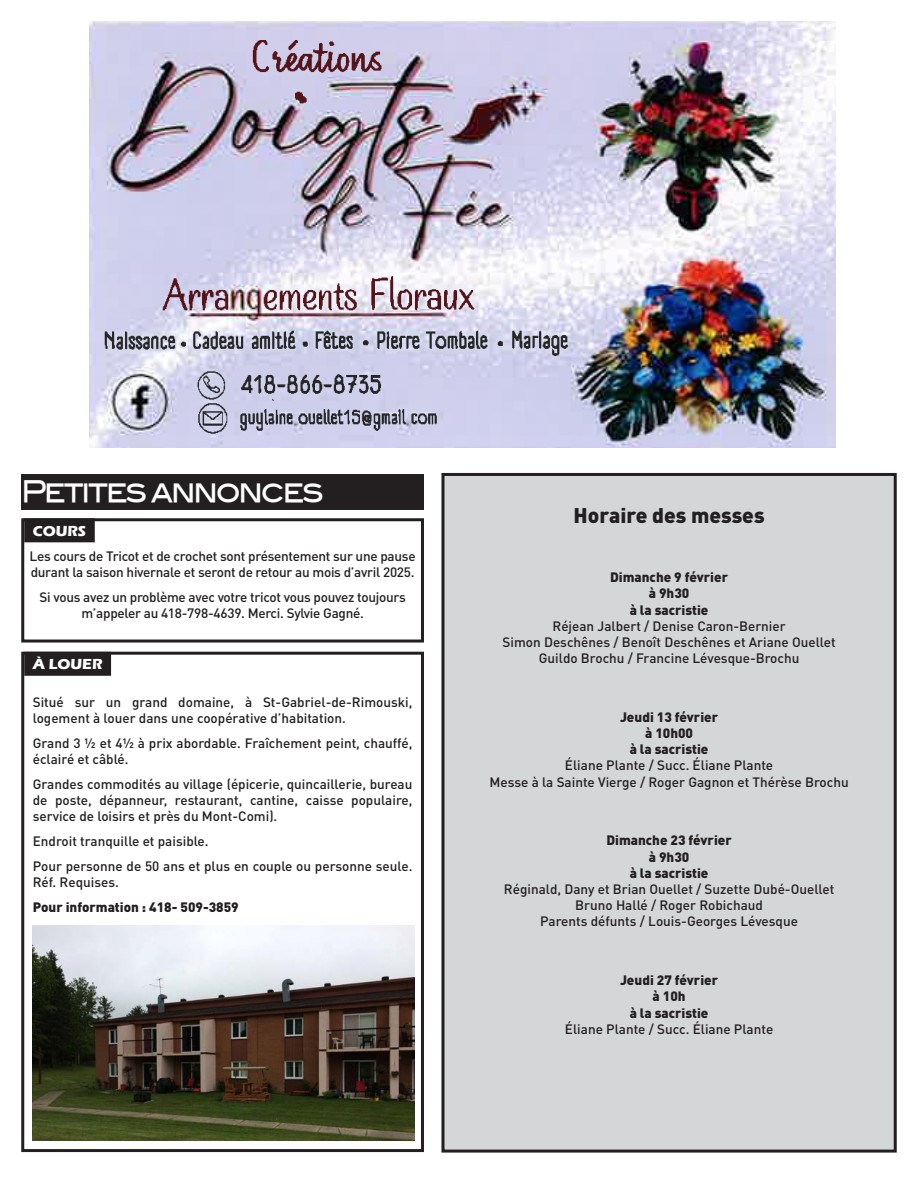
<style>
.page{position:relative;width:918px;height:1188px;background:#fff}
.page>*{position:absolute;margin:0;border:0;box-sizing:border-box;transform-origin:0 0}
.t1{font:29.7px "Blair Md ITCTT Medium";letter-spacing:-.08em;color:#fff;scale:.89 1}
.t2{font:900 21px "DIN Pro";color:#231f20}
.t3{font:700 15px "Eras ITC";color:#fff}
.t4{font:500 13.5px/16.2px "DIN Pro";color:#231f20}
.t5{font:500 13.5px/16.2px "DIN Pro";letter-spacing:-.02em;color:#231f20}
.t6{font:900 13.5px/16.2px "DIN Pro";color:#231f20;text-align:center}
</style>
<div class="page">
<div style="left:21px;top:474px;width:403px;height:35px;background:#231f20"></div>
<div style="left:24px;top:652px;width:87px;height:24px;background:#231f20"></div>
<div style="left:21px;top:652px;width:403px;height:500px;border:3px solid #231f20"></div>
<img style="left:33px;top:926px;width:381px;height:215px">
<div style="left:24px;top:518px;width:71px;height:24px;background:#231f20"></div>
<div style="left:21px;top:518px;width:403px;height:125px;border:3px solid #231f20"></div>
<img style="left:89px;top:21px;width:746px;height:426px">
<img style="left:163px;top:41px;width:313px;height:272px">
<img style="left:105px;top:331px;width:730px;height:116px">
<div style="left:443px;top:474px;width:452px;height:677px;background:#d5d6d8"></div>
<div style="left:441px;top:473px;width:456px;height:680px;border:3px solid #231f20"></div>
<h1 class="t1" style="left:21px;top:467px;width:341px">Petites annonces</h1>
<p class="t3" style="left:33px;top:522px;width:55px">COURS</p>
<p class="t5" style="left:30px;top:547px;width:388px">Les cours de Tricot et de crochet sont présentement sur une pause durant la saison hivernale et seront de retour au mois d’avril 2025.</p>
<p class="t5" style="left:39px;top:588px;width:368px;text-align:center">Si vous avez un problème avec votre tricot vous pouvez toujours m’appeler au 418-798-4639. Merci. Sylvie Gagné.</p>
<p class="t3" style="left:33px;top:656px;width:71px">À LOUER</p>
<p class="t4" style="left:33px;top:694px;width:381px">Situé sur un grand domaine, à St-Gabriel-de-Rimouski, logement à louer dans une coopérative d’habitation.</p>
<p class="t4" style="left:33px;top:735px;width:381px">Grand 3 ½ et 4½ à prix abordable. Fraîchement peint, chauffé, éclairé et câblé.</p>
<p class="t4" style="left:33px;top:775px;width:381px;text-align:justify">Grandes commodités au village (épicerie, quincaillerie, bureau de poste, dépanneur, restaurant, cantine, caisse populaire, service de loisirs et près du Mont-Comi).</p>
<p class="t4" style="left:33px;top:828px;width:381px;line-height:24.8px">Endroit tranquille et paisible.<br>Pour personne de 50 ans et plus en couple ou personne seule.</p>
<p class="t4" style="left:33px;top:873px;width:88px">Réf. Requises.</p>
<p class="t6" style="left:33px;top:898px;width:208px">Pour information : 418- 509-3859</p>
<h2 class="t2" style="left:574px;top:502px;width:193px">Horaire des messes</h2>
<p class="t6" style="left:610px;top:569px;width:120px">Dimanche 9 février à 9h30<br>à la sacristie</p>
<p class="t4" style="left:502px;top:617px;width:335px;text-align:center">Réjean Jalbert / Denise Caron-Bernier<br>Simon Deschênes / Benoît Deschênes et Ariane Ouellet<br>Guildo Brochu / Francine Lévesque-Brochu</p>
<p class="t6" style="left:620px;top:708px;width:100px">Jeudi 13 février à 10h00<br>à la sacristie</p>
<p class="t4" style="left:490px;top:757px;width:361px;text-align:center">Éliane Plante / Succ. Éliane Plante<br>Messe à la Sainte Vierge / Roger Gagnon et Thérèse Brochu</p>
<p class="t6" style="left:606px;top:832px;width:127px">Dimanche 23 février à 9h30<br>à la sacristie</p>
<p class="t4" style="left:504px;top:880px;width:332px;text-align:center">Réginald, Dany et Brian Ouellet / Suzette Dubé-Ouellet<br>Bruno Hallé / Roger Robichaud<br>Parents défunts / Louis-Georges Lévesque</p>
<p class="t6" style="left:620px;top:972px;width:100px">Jeudi 27 février à 10h<br>à la sacristie</p>
<p class="t4" style="left:565px;top:1020px;width:210px">Éliane Plante / Succ. Éliane Plante</p>
</div>
